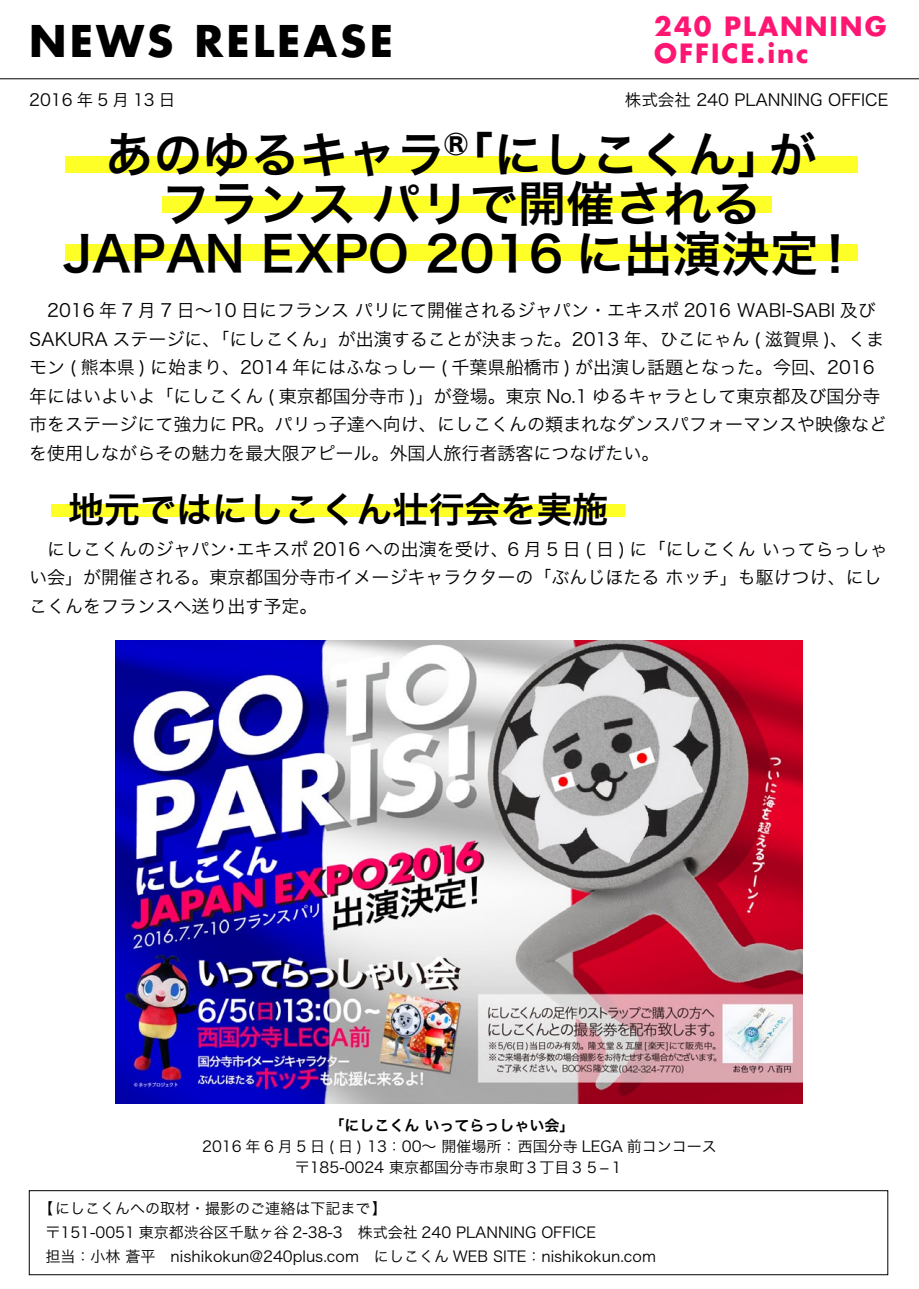
<style>
.page{position:relative;width:919px;height:1289px;background:#fff}
.page>*{position:absolute;margin:0;border:0;box-sizing:border-box;transform-origin:0 0}
.t1{font:48.6px/49.5px "Hira Kaku Pro W6";color:#000;text-align:center}
.t2{font:46.5px "Hira Kaku Pro W6";color:#000}
.t3{font:700 42.45px "Futura";letter-spacing:.075em;color:#000}
.t4{font:36px "Hira Kaku Pro W6";color:#000}
.t5{font:700 25.8px "Futura";letter-spacing:.075em;color:#ff1673}
.t6{font:18px/28.5px "Hira Kaku Pro W3";color:#000}
.t7{font:16.5px "Hira Kaku Pro W3";color:#000}
.t8{font:16.5px "Hira Kaku Pro W3";letter-spacing:.25em;color:#000}
.t9{font:15px/24px "Hira Kaku Pro W3";color:#000}
.t10{font:15px "Hira Kaku Pro W6";color:#000}
</style>
<div class="page">
<div style="left:65px;top:156px;width:792px;height:17px;background:#ffff28"></div>
<div style="left:65px;top:244px;width:792px;height:17px;background:#ffff28"></div>
<div style="left:162px;top:196px;width:609px;height:17px;background:#ffff28"></div>
<div style="left:52px;top:504px;width:573px;height:13px;background:#ffff28"></div>
<hr style="left:0;top:79px;width:918px;height:1px;background:#000">
<div style="left:29px;top:1190px;width:858px;height:84px;border:1px solid #000"></div>
<img style="left:116px;top:640px;width:686px;height:463px">
<h3 class="t3" style="left:29px;top:11px;width:365px">NEWS RELEASE</h3>
<h3 class="t5" style="left:654px;top:8px;width:234px">240 PLANNING</h3>
<h3 class="t5" style="left:654px;top:36px;width:156px">OFFICE.inc</h3>
<p class="t8" style="left:29px;top:85px;width:148px">2016年5月13日</p>
<p class="t7" style="left:625px;top:85px;width:265px">株式会社 240 PLANNING OFFICE</p>
<h1 class="t1" style="left:63px;top:128px;width:797px">あのゆるキャラ「にしこくん」が<br>フランス パリで開催される<br>JAPAN EXPO 2016 に出演決定！</h1>
<h2 class="t2" style="left:442px;top:103px;width:28px">®</h2>
<p class="t6" style="left:29px;top:295px;width:859px">　2016 年 7 月 7 日～10 日にフランス パリにて開催されるジャパン・エキスポ 2016 WABI-SABI 及びSAKURA ステージに、「にしこくん」が出演することが決まった。2013 年、ひこにゃん ( 滋賀県 )、くまモン ( 熊本県 ) に始まり、2014 年にはふなっしー ( 千葉県船橋市 ) が出演し話題となった。今回、2016年にはいよいよ「にしこくん ( 東京都国分寺市 )」が登場。東京 No.1 ゆるキャラとして東京都及び国分寺市をステージにて強力に PR。パリっ子達へ向け、にしこくんの類まれなダンスパフォーマンスや映像などを使用しながらその魅力を最大限アピール。外国人旅行者誘客につなげたい。</p>
<h3 class="t4" style="left:68px;top:477px;width:542px">地元ではにしこくん壮行会を実施</h3>
<p class="t6" style="left:29px;top:533px;width:860px">　にしこくんのジャパン・エキスポ 2016 への出演を受け、6 月 5 日 ( 日 ) に「にしこくん いってらっしゃい会」が開催される。東京都国分寺市イメージキャラクターの「ぶんじほたる ホッチ」も駆けつけ、にしこくんをフランスへ送り出す予定。</p>
<p class="t10" style="left:329px;top:1111px;width:254px">「にしこくん いってらっしゃい会」　</p>
<p class="t9" style="left:202px;top:1134px;width:516px;line-height:21px;text-align:center">2016 年 6 月 5 日 ( 日 ) 13：00～ 開催場所： 西国分寺 LEGA 前コンコース〒185-0024 東京都国分寺市泉町３丁目３５-１</p>
<p class="t9" style="left:46px;top:1194px;width:612px;text-indent:-8px">【にしこくんへの取材・撮影のご連絡は下記まで】<br>〒151-0051 東京都渋谷区千駄ヶ谷 2-38-3　株式会社 240 PLANNING OFFICE<br>担当：小林 蒼平　nishikokun@240plus.com　にしこくん WEB SITE：nishikokun.com</p>
</div>
